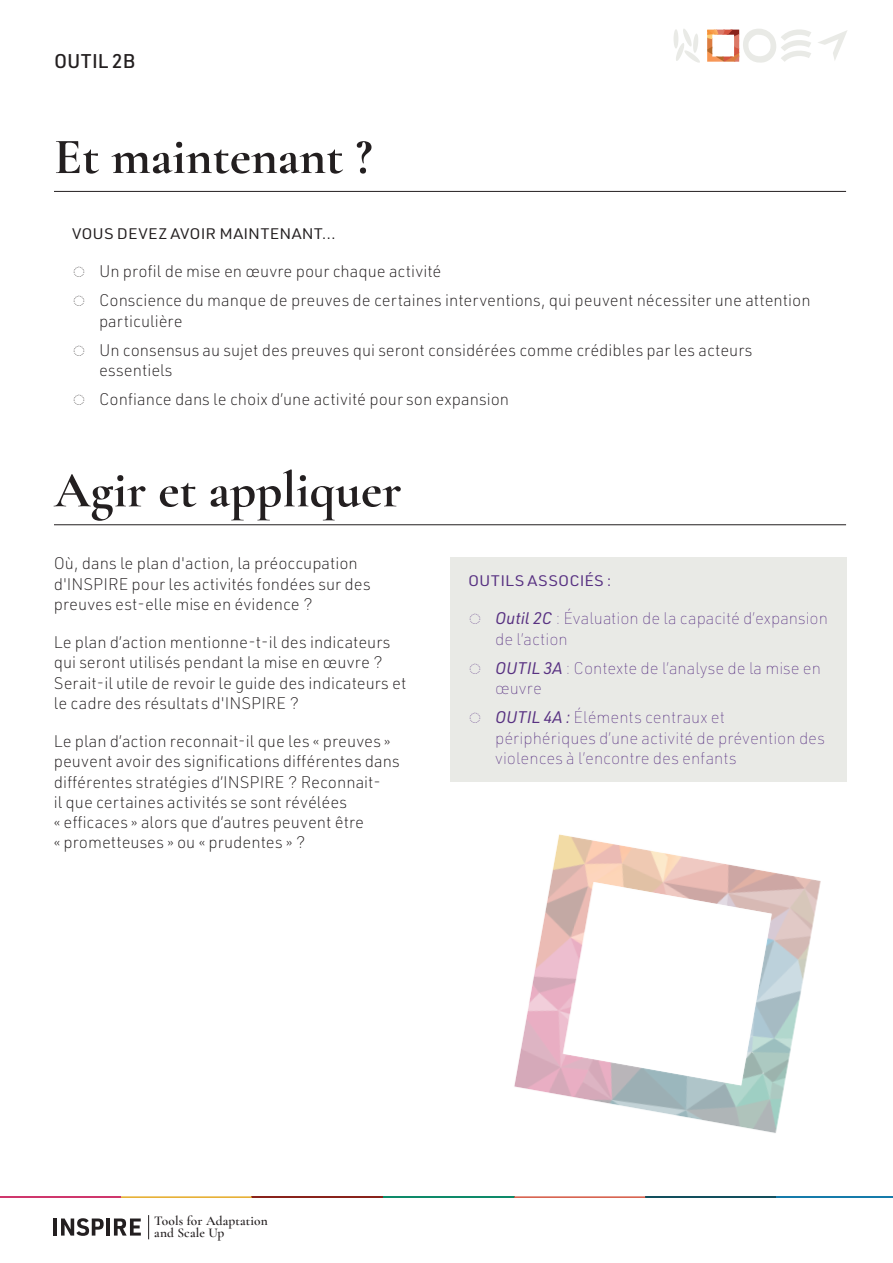
<style>
.page{position:relative;width:893px;height:1263px;background:#fff}
.page>*{position:absolute;margin:0;border:0;box-sizing:border-box;transform-origin:0 0}
.t1{font:700 51px "Cormorant Garamond";color:#231f20}
.t2{font:500 19.5px "URWDIN";color:#231f20}
.t3{font:200 16.5px/20.2px "URWDIN";color:#231f20}
.t4{font:100 16.5px/20.2px "URWDIN";color:#583182}
.t5{font:15px "URWDIN";letter-spacing:.005em;color:#231f20;scale:1.1 1}
.t6{font:15px "URWDIN";letter-spacing:.01em;color:#583182;scale:1.1 1}
.t7{font:600 13.35px/11.4px "Cormorant Garamond";letter-spacing:.01em;color:#231f20}
.s1{font-weight:400;font-style:italic}
</style>
<div class="page">
<hr style="left:54px;top:191px;width:792px;height:1px;background:#231f20">
<hr style="left:54px;top:1218px;width:3px;height:17px;background:#231f20">
<svg style="left:61px;top:1218px;width:43px;height:18px"></svg>
<hr style="left:106px;top:1218px;width:4px;height:17px;background:#231f20">
<svg style="left:114px;top:1218px;width:27px;height:17px"></svg>
<svg style="left:148px;top:1215px;width:1px;height:24px"></svg>
<hr style="left:252px;top:1196px;width:131px;height:2px;background:#89231b">
<hr style="left:121px;top:1196px;width:131px;height:2px;background:#e5aa25">
<hr style="left:0;top:1196px;width:121px;height:2px;background:#cf366c">
<hr style="left:383px;top:1196px;width:131px;height:2px;background:#0e8a69">
<hr style="left:645px;top:1196px;width:131px;height:2px;background:#124f5d">
<hr style="left:776px;top:1196px;width:117px;height:2px;background:#157baa">
<hr style="left:514px;top:1196px;width:131px;height:2px;background:#d55641">
<hr style="left:54px;top:524px;width:792px;height:1px;background:#231f20">
<svg style="left:674px;top:29px;width:26px;height:34px"></svg>
<svg style="left:707px;top:29px;width:104px;height:34px"></svg>
<svg style="left:818px;top:30px;width:29px;height:30px"></svg>
<div style="left:450px;top:557px;width:396px;height:225px;background:#e9eae6"></div>
<img style="left:514px;top:834px;width:307px;height:299px">
<p class="t2" style="left:54px;top:48px;width:83px">OUTIL 2B</p>
<h1 class="t1" style="left:54px;top:125px;width:320px">Et maintenant ?</h1>
<p class="t5" style="left:72px;top:223px;width:241px">VOUS DEVEZ AVOIR MAINTENANT...</p>
<p class="t3" style="left:72px;top:256px;width:740px;line-height:29.2px">◌ Un profil de mise en œuvre pour chaque activité<br>◌ Conscience du manque de preuves de certaines interventions, qui peuvent nécessiter une attention</p>
<p class="t3" style="left:72px;top:306px;width:682px;line-height:29.2px;text-indent:27px">particulière<br>◌ Un consensus au sujet des preuves qui seront considérées comme crédibles par les acteurs</p>
<p class="t3" style="left:72px;top:355px;width:439px;line-height:29.2px;text-indent:27px">essentiels<br>◌ Confiance dans le choix d’une activité pour son expansion</p>
<h1 class="t1" style="left:54px;top:458px;width:349px">Agir et appliquer</h1>
<p class="t3" style="left:54px;top:553px;width:318px">Où, dans le plan d'action, la préoccupation d'INSPIRE pour les activités fondées sur des preuves est-elle mise en évidence ?</p>
<p class="t3" style="left:54px;top:632px;width:354px">Le plan d’action mentionne-t-il des indicateurs qui seront utilisés pendant la mise en œuvre ?<br>Serait-il utile de revoir le guide des indicateurs et le cadre des résultats d'INSPIRE ?</p>
<p class="t3" style="left:54px;top:731px;width:347px">Le plan d’action reconnait-il que les « preuves » peuvent avoir des significations différentes dans différentes stratégies d’INSPIRE ? Reconnait-<br>il que certaines activités se sont révélées<br>« efficaces » alors que d’autres peuvent être<br>« prometteuses » ou « prudentes » ?</p>
<p class="t6" style="left:468px;top:571px;width:132px">OUTILS ASSOCIÉS :</p>
<p class="t4" style="left:495px;top:608px;width:334px;text-indent:-27px">◌ <span class="s1">Outil 2C</span> : Évaluation de la capacité d’expansion de l’action</p>
<p class="t4" style="left:495px;top:657px;width:327px;text-indent:-27px">◌ <span class="s1">OUTIL 3A</span> : Contexte de l’analyse de la mise en œuvre</p>
<p class="t4" style="left:495px;top:707px;width:331px;text-indent:-27px">◌ <span class="s1">OUTIL 4A :</span> Éléments centraux et périphériques d’une activité de prévention des violences à l’encontre des enfants</p>
<p class="t7" style="left:154px;top:1215px;width:115px">Tools for Adaptation</p>
<p class="t7" style="left:154px;top:1215px;width:72px">Guide to and Scale Up</p>
</div>
